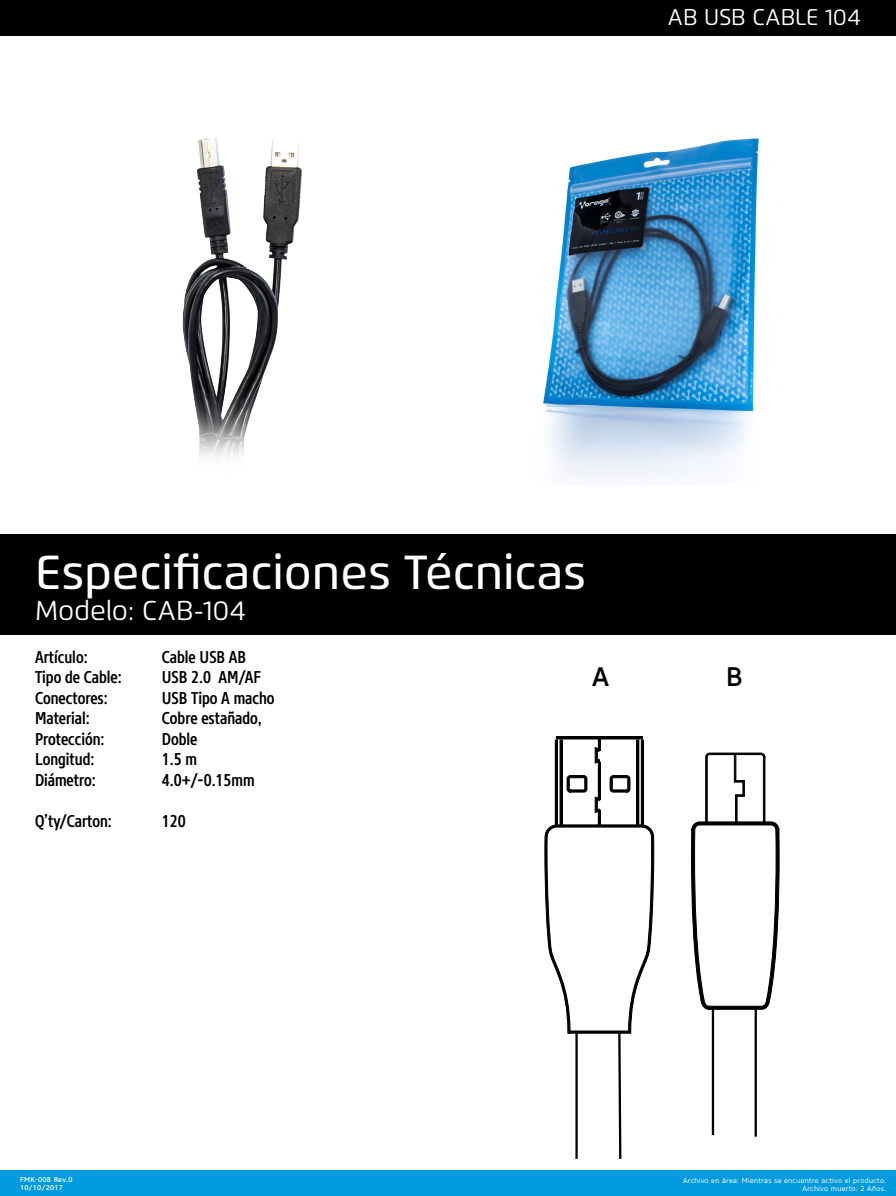
<style>
.page{position:relative;width:896px;height:1196px;background:#fff}
.page>*{position:absolute;margin:0;border:0;box-sizing:border-box;transform-origin:0 0}
.t1{font:500 47.69px "Flexo";color:#fff}
.t2{font:27.21px "Flexo";color:#fff}
.t3{font:500 26.86px "Core Sans N55";color:#000;scale:.96 1}
.t4{font:22.75px "Flexo";letter-spacing:.005em;color:#fff}
.t5{font:500 17.06px "Core Sans N57 Cn";color:#000}
.t6{font:7px/7.9px "Core Sans N45";letter-spacing:.04em;color:#fff;text-align:right}
.t7{font:500 7px/7.9px "Core Sans N55";letter-spacing:.04em;color:#fff}
</style>
<div class="page">
<div style="left:0;top:1170px;width:896px;height:25px;background:#009ade"></div>
<div style="left:0;top:534px;width:896px;height:100px;background:#000"></div>
<div style="left:0;top:0;width:896px;height:35px;background:#000"></div>
<img style="left:182px;top:138px;width:120px;height:319px">
<img style="left:543px;top:138px;width:216px;height:341px">
<div style="left:598px;top:762px;width:3px;height:37px;border:1px solid #000"></div>
<svg style="left:595px;top:739px;width:6px;height:24px"></svg>
<div style="left:555px;top:739px;width:3px;height:87px;border:1px solid #000"></div>
<div style="left:560px;top:739px;width:2px;height:87px;border:1px solid #000"></div>
<div style="left:636px;top:739px;width:3px;height:87px;border:1px solid #000"></div>
<div style="left:641px;top:739px;width:3px;height:87px;border:1px solid #000"></div>
<div style="left:556px;top:736px;width:87px;height:3px;border:1px solid #000"></div>
<svg style="left:691px;top:752px;width:88px;height:257px"></svg>
<svg style="left:544px;top:774px;width:110px;height:385px"></svg>
<hr style="left:712px;top:1007px;width:2px;height:127px;background:#000">
<hr style="left:755px;top:1009px;width:2px;height:127px;background:#000">
<h3 class="t4" style="left:668px;top:3px;width:195px">AB USB CABLE 104</h3>
<h1 class="t1" style="left:35px;top:543px;width:553px">Especificaciones Técnicas</h1>
<h2 class="t2" style="left:35px;top:594px;width:213px">Modelo: CAB-104</h2>
<p class="t5" style="left:35px;top:646px;width:54px">Artículo:</p>
<p class="t5" style="left:162px;top:646px;width:86px">Cable USB AB</p>
<p class="t5" style="left:35px;top:666px;width:88px">Tipo de Cable:</p>
<p class="t5" style="left:162px;top:666px;width:100px">USB 2.0 AM/AF</p>
<p class="t5" style="left:35px;top:686px;width:74px">Conectores:</p>
<p class="t5" style="left:162px;top:686px;width:114px">USB Tipo A macho</p>
<p class="t5" style="left:35px;top:707px;width:56px">Material:</p>
<p class="t5" style="left:162px;top:707px;width:101px">Cobre estañado,</p>
<p class="t5" style="left:35px;top:727px;width:71px">Protección:</p>
<p class="t5" style="left:162px;top:727px;width:37px">Doble</p>
<p class="t5" style="left:35px;top:748px;width:61px">Longitud:</p>
<p class="t5" style="left:162px;top:748px;width:37px">1.5 m</p>
<p class="t5" style="left:35px;top:768px;width:62px">Diámetro:</p>
<p class="t5" style="left:162px;top:768px;width:94px">4.0+/-0.15mm</p>
<p class="t5" style="left:35px;top:809px;width:78px">Q’ty/Carton:</p>
<p class="t5" style="left:162px;top:809px;width:25px">120</p>
<h3 class="t3" style="left:592px;top:659px;width:19px">A</h3>
<h3 class="t3" style="left:726px;top:659px;width:19px">B</h3>
<p class="t7" style="left:20px;top:1175px;width:54px">FMK-008 Rev.0<br>10/10/2017</p>
<p class="t6" style="left:683px;top:1176px;width:205px">Archivo en área: Mientras se encuentre activo el producto.<br>Archivo muerto: 2 Años.</p>
</div>
